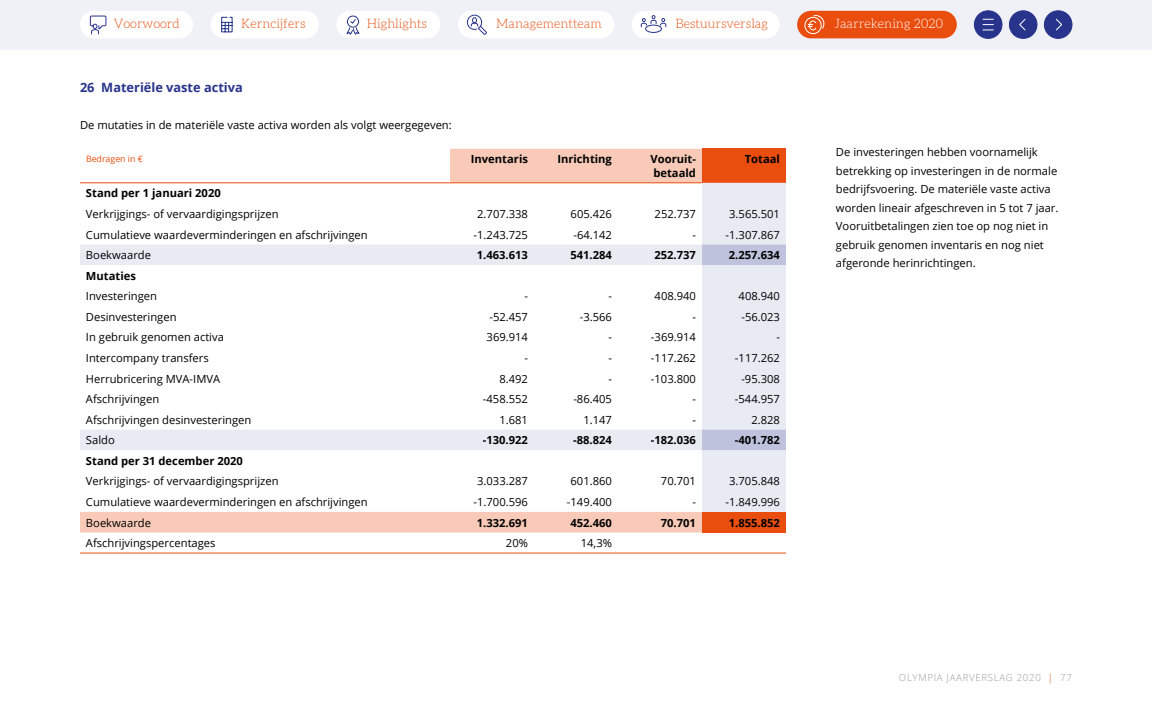
<style>
.page{position:relative;width:1152px;height:720px;background:#fff}
.page>*{position:absolute;margin:0;border:0;box-sizing:border-box;transform-origin:0 0}
.t1{font:300 12.8px "Aleo";color:#e94e0f}
.t2{font:700 12.8px "Open Sans";color:#28348b}
.t3{font:300 12.8px "Aleo";color:#fff}
.t4{font:11.2px/18.4px "Open Sans";color:#000}
.t5{font:700 11.2px/13.4px "Open Sans";color:#000}
.t6{font:300 9.6px "Open Sans";letter-spacing:.075em;color:#999}
.t7{font:8.8px "Open Sans";color:#e94e0f}
.s1{color:#e94e0f}
</style>
<div class="page">
<svg style="left:80px;top:149px;width:622px;height:383px;fill:#f8cab7"></svg>
<div style="left:702px;top:149px;width:84px;height:34px;background:#e94e0f"></div>
<svg style="left:80px;top:183px;width:706px;height:329px"></svg>
<svg style="left:702px;top:245px;width:84px;height:205px;background:#e0e2ee"></svg>
<div style="left:702px;top:512px;width:84px;height:20px;background:#e94e0f"></div>
<hr style="left:80px;top:183px;width:370px;height:1px;background:#e94e0f">
<hr style="left:450px;top:183px;width:84px;height:1px;background:#e94e0f">
<hr style="left:534px;top:183px;width:84px;height:1px;background:#e94e0f">
<hr style="left:618px;top:183px;width:84px;height:1px;background:#e94e0f">
<hr style="left:80px;top:553px;width:370px;height:1px;background:#e94e0f">
<hr style="left:450px;top:553px;width:84px;height:1px;background:#e94e0f">
<hr style="left:534px;top:553px;width:84px;height:1px;background:#e94e0f">
<hr style="left:618px;top:553px;width:84px;height:1px;background:#e94e0f">
<hr style="left:702px;top:553px;width:84px;height:1px;background:#e94e0f">
<div style="left:0;top:0;width:1152px;height:49px;background:#f0f1f7"></div>
<div style="left:1044px;top:11px;width:28px;height:27px;background:#28348b;border-radius:50%"></div>
<div style="left:1044px;top:11px;width:28px;height:28px;border:1px solid #28348b;border-radius:50%"></div>
<svg style="left:1056px;top:19px;width:6px;height:11px"></svg>
<div style="left:1009px;top:11px;width:28px;height:27px;background:#28348b;border-radius:50%"></div>
<div style="left:1009px;top:11px;width:28px;height:28px;border:1px solid #28348b;border-radius:50%"></div>
<svg style="left:1019px;top:19px;width:7px;height:11px"></svg>
<div style="left:974px;top:11px;width:28px;height:27px;background:#28348b;border-radius:50%"></div>
<div style="left:974px;top:11px;width:28px;height:28px;border:1px solid #28348b;border-radius:50%"></div>
<svg style="left:983px;top:19px;width:10px;height:12px"></svg>
<div style="left:458px;top:11px;width:156px;height:27px;background:#fff;border-radius:14px"></div>
<svg style="left:467px;top:15px;width:20px;height:20px"></svg>
<div style="left:336px;top:11px;width:105px;height:27px;background:#fff;border-radius:14px"></div>
<svg style="left:346px;top:16px;width:14px;height:19px"></svg>
<div style="left:210px;top:11px;width:109px;height:27px;background:#fff;border-radius:14px"></div>
<svg style="left:221px;top:17px;width:12px;height:15px"></svg>
<div style="left:80px;top:11px;width:113px;height:27px;background:#fff;border-radius:14px"></div>
<svg style="left:90px;top:16px;width:16px;height:18px"></svg>
<div style="left:797px;top:11px;width:160px;height:27px;background:#e94e0f;border-radius:14px"></div>
<svg style="left:805px;top:15px;width:19px;height:19px"></svg>
<div style="left:632px;top:11px;width:148px;height:27px;background:#fff;border-radius:14px"></div>
<svg style="left:641px;top:15px;width:25px;height:18px"></svg>
<p class="t1" style="left:114px;top:16px;width:67px">Voorwoord</p>
<p class="t1" style="left:241px;top:16px;width:66px">Kerncijfers</p>
<p class="t1" style="left:367px;top:16px;width:62px">Highlights</p>
<p class="t1" style="left:496px;top:16px;width:107px">Managementteam</p>
<p class="t1" style="left:676px;top:16px;width:94px">Bestuursverslag</p>
<p class="t3" style="left:834px;top:16px;width:111px">Jaarrekening 2020</p>
<p class="t2" style="left:80px;top:78px;width:164px">26 Materiële vaste activa</p>
<p class="t4" style="left:80px;top:115px;width:373px">De mutaties in de materiële vaste activa worden als volgt weergegeven:</p>
<p class="t7" style="left:86px;top:152px;width:59px">Bedragen in €</p>
<p class="t5" style="left:471px;top:152px;width:59px">Inventaris</p>
<p class="t5" style="left:557px;top:152px;width:56px">Inrichting</p>
<p class="t5" style="left:651px;top:152px;width:47px">Vooruit&shy;betaald</p>
<p class="t5" style="left:745px;top:152px;width:37px">Totaal</p>
<p class="t5" style="left:86px;top:186px;width:136px">Stand per 1 januari 2020</p>
<p class="t4" style="left:86px;top:204px;width:194px">Verkrijgings- of vervaardigingsprijzen</p>
<p class="t4" style="left:477px;top:204px;width:52px">2.707.338</p>
<p class="t4" style="left:571px;top:204px;width:43px">605.426</p>
<p class="t4" style="left:655px;top:204px;width:43px">252.737</p>
<p class="t4" style="left:729px;top:204px;width:52px">3.565.501</p>
<p class="t4" style="left:86px;top:225px;width:283px">Cumulatieve waardeverminderingen en afschrijvingen</p>
<p class="t4" style="left:474px;top:225px;width:56px">-1.243.725</p>
<p class="t4" style="left:573px;top:225px;width:40px">-64.142</p>
<p class="t4" style="left:692px;top:225px;width:5px">-</p>
<p class="t4" style="left:726px;top:225px;width:56px">-1.307.867</p>
<p class="t4" style="left:86px;top:246px;width:67px">Boekwaarde</p>
<p class="t5" style="left:477px;top:248px;width:53px">1.463.613</p>
<p class="t5" style="left:570px;top:248px;width:43px">541.284</p>
<p class="t5" style="left:654px;top:248px;width:43px">252.737</p>
<p class="t5" style="left:729px;top:248px;width:53px">2.257.634</p>
<p class="t5" style="left:86px;top:269px;width:52px">Mutaties</p>
<p class="t4" style="left:86px;top:287px;width:73px">Investeringen</p>
<p class="t4" style="left:524px;top:287px;width:5px">-</p>
<p class="t4" style="left:608px;top:287px;width:5px">-</p>
<p class="t4" style="left:655px;top:287px;width:43px">408.940</p>
<p class="t4" style="left:739px;top:287px;width:43px">408.940</p>
<p class="t4" style="left:86px;top:307px;width:92px">Desinvesteringen</p>
<p class="t4" style="left:489px;top:307px;width:40px">-52.457</p>
<p class="t4" style="left:580px;top:307px;width:34px">-3.566</p>
<p class="t4" style="left:692px;top:307px;width:5px">-</p>
<p class="t4" style="left:741px;top:307px;width:40px">-56.023</p>
<p class="t4" style="left:86px;top:328px;width:140px">In gebruik genomen activa</p>
<p class="t4" style="left:487px;top:328px;width:43px">369.914</p>
<p class="t4" style="left:608px;top:328px;width:5px">-</p>
<p class="t4" style="left:651px;top:328px;width:47px">-369.914</p>
<p class="t4" style="left:776px;top:328px;width:5px">-</p>
<p class="t4" style="left:86px;top:348px;width:124px">Intercompany transfers</p>
<p class="t4" style="left:524px;top:348px;width:5px">-</p>
<p class="t4" style="left:608px;top:348px;width:5px">-</p>
<p class="t4" style="left:651px;top:348px;width:47px">-117.262</p>
<p class="t4" style="left:735px;top:348px;width:47px">-117.262</p>
<p class="t4" style="left:86px;top:369px;width:136px">Herrubricering MVA-IMVA</p>
<p class="t4" style="left:499px;top:369px;width:30px">8.492</p>
<p class="t4" style="left:608px;top:369px;width:5px">-</p>
<p class="t4" style="left:651px;top:369px;width:47px">-103.800</p>
<p class="t4" style="left:741px;top:369px;width:40px">-95.308</p>
<p class="t4" style="left:86px;top:390px;width:75px">Afschrijvingen</p>
<p class="t4" style="left:483px;top:390px;width:47px">-458.552</p>
<p class="t4" style="left:573px;top:390px;width:40px">-86.405</p>
<p class="t4" style="left:692px;top:390px;width:5px">-</p>
<p class="t4" style="left:735px;top:390px;width:47px">-544.957</p>
<p class="t4" style="left:86px;top:410px;width:167px">Afschrijvingen desinvesteringen</p>
<p class="t4" style="left:499px;top:410px;width:30px">1.681</p>
<p class="t4" style="left:583px;top:410px;width:30px">1.147</p>
<p class="t4" style="left:692px;top:410px;width:5px">-</p>
<p class="t4" style="left:751px;top:410px;width:30px">2.828</p>
<p class="t4" style="left:86px;top:431px;width:30px">Saldo</p>
<p class="t5" style="left:483px;top:433px;width:47px">-130.922</p>
<p class="t5" style="left:573px;top:433px;width:40px">-88.824</p>
<p class="t5" style="left:651px;top:433px;width:47px">-182.036</p>
<p class="t5" style="left:735px;top:433px;width:47px">-401.782</p>
<p class="t5" style="left:86px;top:454px;width:158px">Stand per 31 december 2020</p>
<p class="t4" style="left:86px;top:472px;width:194px">Verkrijgings- of vervaardigingsprijzen</p>
<p class="t4" style="left:477px;top:472px;width:52px">3.033.287</p>
<p class="t4" style="left:571px;top:472px;width:43px">601.860</p>
<p class="t4" style="left:661px;top:472px;width:37px">70.701</p>
<p class="t4" style="left:729px;top:472px;width:52px">3.705.848</p>
<p class="t4" style="left:86px;top:492px;width:283px">Cumulatieve waardeverminderingen en afschrijvingen</p>
<p class="t4" style="left:474px;top:492px;width:56px">-1.700.596</p>
<p class="t4" style="left:567px;top:492px;width:47px">-149.400</p>
<p class="t4" style="left:692px;top:492px;width:5px">-</p>
<p class="t4" style="left:726px;top:492px;width:56px">-1.849.996</p>
<p class="t4" style="left:86px;top:513px;width:67px">Boekwaarde</p>
<p class="t5" style="left:477px;top:516px;width:53px">1.332.691</p>
<p class="t5" style="left:570px;top:516px;width:43px">452.460</p>
<p class="t5" style="left:661px;top:516px;width:37px">70.701</p>
<p class="t5" style="left:729px;top:516px;width:53px">1.855.852</p>
<p class="t4" style="left:86px;top:534px;width:131px">Afschrijvingspercentages</p>
<p class="t4" style="left:506px;top:534px;width:24px">20%</p>
<p class="t4" style="left:581px;top:534px;width:33px">14,3%</p>
<p class="t4" style="left:836px;top:143px;width:224px">De investeringen hebben voornamelijk betrekking op investeringen in de normale bedrijfsvoering. De materiële vaste activa worden lineair afgeschreven in 5 tot 7 jaar.<br>Vooruitbetalingen zien toe op nog niet in gebruik genomen inventaris en nog niet afgeronde herinrichtingen.</p>
<p class="t6" style="left:899px;top:671px;width:175px">OLYMPIA JAARVERSLAG 2020 <span class="s1">|</span> 77</p>
</div>
